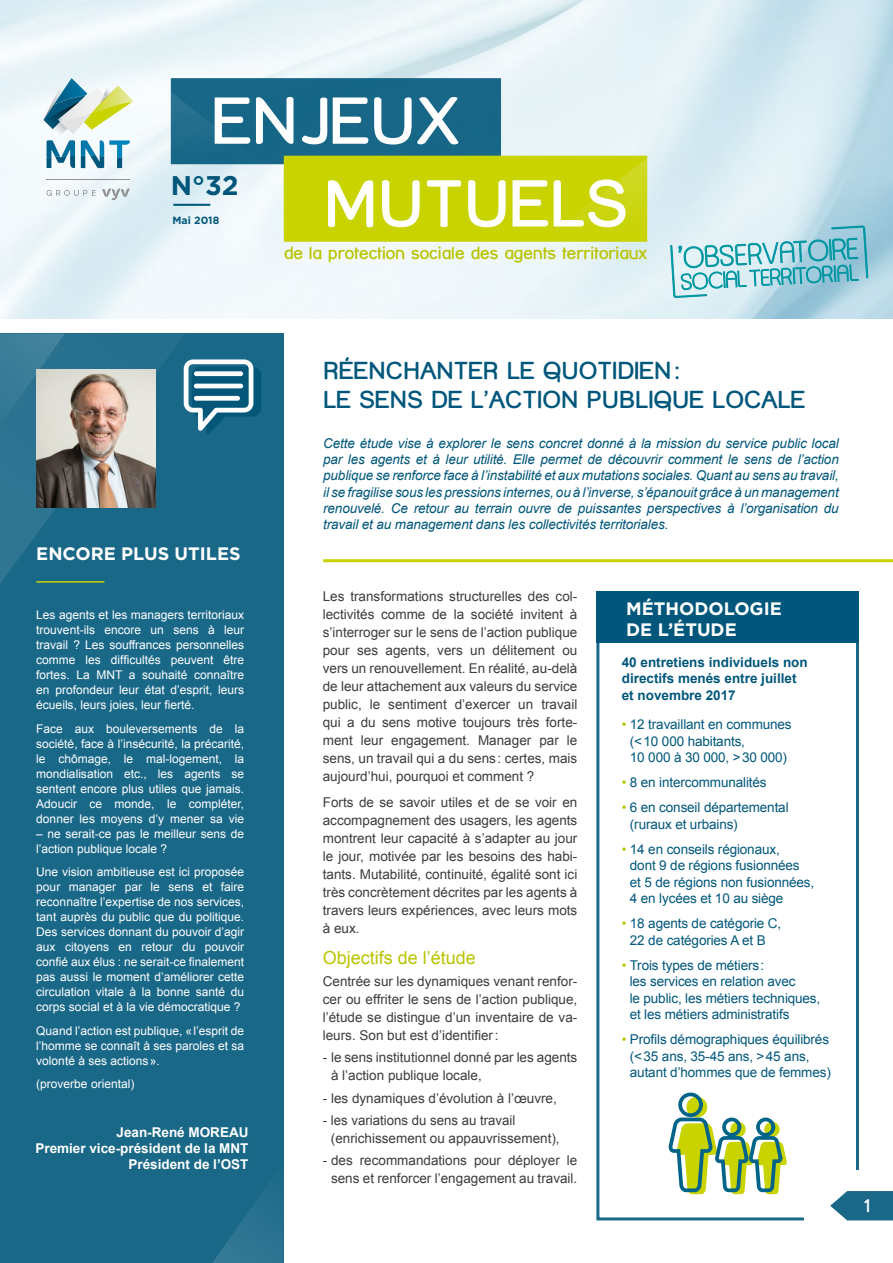
<style>
.page{position:relative;width:893px;height:1263px;background:#fff}
.page>*{position:absolute;margin:0;border:0;box-sizing:border-box;transform-origin:0 0}
.t1{font:64.5px "Street Corner Bold modif";color:#fff}
.t2{font:700 27px "Gotham";color:#00577b}
.t3{font:24px/28.8px "Street Corner Bold modif";color:#00577b}
.t4{font:700 18px/21.6px "Gotham";color:#fff}
.Sous_titre_vert{font:18px "Arial";color:#b9c400}
.t5{font:18px "Street Corner Bold modif";color:#fff}
.t6{font:17.25px "Street Corner Bold modif";color:#b9c400}
.Texte{font:13.5px/18px "Arial";color:#3c3c3b;text-align:justify}
.t7{font:13.5px/16.5px "Arial";letter-spacing:-.01em;color:#00577b}
.Gotham_13{font:italic 13.5px/16.2px "Arial";letter-spacing:-.01em;color:#00577b;text-align:justify}
.t8{font:700 13.5px/16.5px "Arial";color:#00577b}
.t9{font:700 13.5px/16.2px "Arial";color:#fff;text-align:right}
.t10{font:12px/15px "Arial";color:#fff;text-align:justify}
.t11{font:700 10.5px "Gotham";color:#00577b}
.s1{color:#b9c400}
</style>
<div class="page">
<div style="left:596px;top:622px;width:263px;height:598px;border:3px solid #00577b"></div>
<div style="left:0;top:333px;width:284px;height:930px;background:#1a6888"></div>
<svg style="left:0;top:333px;width:185px;height:265px;background:#1f6b8a"></svg>
<svg style="left:0;top:333px;width:65px;height:96px;background:#357995"></svg>
<svg style="left:197px;top:1157px;width:87px;height:106px;background:#206c8b"></svg>
<img style="left:36px;top:369px;width:120px;height:138px">
<hr style="left:36px;top:581px;width:68px;height:2px;background:#c8d300">
<svg style="left:184px;top:359px;width:77px;height:75px"></svg>
<hr style="left:323px;top:559px;width:570px;height:3px;background:#c8d300">
<svg style="left:171px;top:78px;width:476px;height:164px;background:#94b66f"></svg>
<svg style="left:670px;top:219px;width:198px;height:82px;background:#a4d3de"></svg>
<div style="left:596px;top:591px;width:263px;height:51px;background:#00577b"></div>
<svg style="left:668px;top:1092px;width:119px;height:102px"></svg>
<div style="left:804px;top:1170px;width:73px;height:64px;background:#fff"></div>
<svg style="left:830px;top:1191px;width:63px;height:29px;background:#397c98"></svg>
<hr style="left:47px;top:179px;width:83px;height:1px;background:#929292">
<svg style="left:47px;top:190px;width:49px;height:6px"></svg>
<svg style="left:102px;top:188px;width:28px;height:12px"></svg>
<svg style="left:44px;top:78px;width:89px;height:90px"></svg>
<p class="t1" style="left:212px;top:85px;width:248px">ENJEUX</p>
<p class="t1" style="left:324px;top:167px;width:306px">MUTUELS</p>
<p class="t2" style="left:171px;top:170px;width:69px">N°32</p>
<p class="t11" style="left:173px;top:214px;width:48px">Mai 2018</p>
<p class="t6" style="left:284px;top:243px;width:365px">de la protection sociale des agents territoriaux</p>
<p class="t4" style="left:36px;top:543px;width:206px">ENCORE PLUS UTILES</p>
<p class="t10" style="left:36px;top:607px;width:209px">Les agents et les managers territoriaux trouvent-ils encore un sens à leur travail ? Les souffrances personnelles comme les difficultés peuvent être fortes. La MNT a souhaité connaître en profondeur leur état d’esprit, leurs écueils, leurs joies, leur fierté.</p>
<p class="t10" style="left:36px;top:721px;width:209px">Face aux bouleversements de la société, face à l’insécurité, la précarité, le chômage, le mal-logement, la mondialisation etc., les agents se sentent encore plus utiles que jamais.<br>Adoucir ce monde, le compléter, donner les moyens d’y mener sa vie</p>
<p class="t10" style="left:36px;top:826px;width:209px">– ne serait-ce pas le meilleur sens de l’action publique locale ?</p>
<p class="t10" style="left:36px;top:864px;width:209px">Une vision ambitieuse est ici proposée pour manager par le sens et faire reconnaître l’expertise de nos services, tant auprès du public que du politique.<br>Des services donnant du pouvoir d’agir aux citoyens en retour du pouvoir confié aux élus : ne serait-ce finalement pas aussi le moment d’améliorer cette circulation vitale à la bonne santé du corps social et à la vie démocratique ?</p>
<p class="t10" style="left:36px;top:1023px;width:209px">Quand l’action est publique, «l’esprit de l’homme se connaît à ses paroles et sa volonté à ses actions».</p>
<p class="t10" style="left:36px;top:1076px;width:100px">(proverbe oriental)</p>
<p class="t9" style="left:35px;top:1124px;width:215px">Jean-René MOREAU<br>Premier vice-président de la MNT</p>
<p class="t9" style="left:128px;top:1156px;width:122px">Président de l’OST</p>
<p class="t3" style="left:323px;top:356px;width:484px">RÉENCHANTER LE QUOTIDIEN:<br>LE SENS DE L’ACTION PUBLIQUE LOCALE</p>
<p class="Gotham_13" style="left:323px;top:435px;width:517px">Cette étude vise à explorer le sens concret donné à la mission du service public local par les agents et à leur utilité. Elle permet de découvrir comment le sens de l’action publique se renforce face à l’instabilité et aux mutations sociales. Quant au sens au travail, il se fragilise sous les pressions internes, ou à l’inverse, s’épanouit grâce à un management renouvelé. Ce retour au terrain ouvre de puissantes perspectives à l’organisation du travail et au management dans les collectivités territoriales.</p>
<p class="Texte" style="left:323px;top:587px;width:256px">Les transformations structurelles des col&shy;lectivités comme de la société invitent à s’interroger sur le sens de l’action publique pour ses agents, vers un délitement ou vers un renouvellement. En réalité, au-delà de leur attachement aux valeurs du service public, le sentiment d’exercer un travail qui a du sens motive toujours très forte&shy;ment leur engagement. Manager par le sens, un travail qui a du sens : certes, mais aujourd’hui, pourquoi et comment ?</p>
<p class="Texte" style="left:323px;top:793px;width:256px">Forts de se savoir utiles et de se voir en accompagnement des usagers, les agents montrent leur capacité à s’adapter au jour le jour, motivée par les besoins des habi&shy;tants. Mutabilité, continuité, égalité sont ici très concrètement décrites par les agents à travers leurs expériences, avec leurs mots à eux.</p>
<p class="Sous_titre_vert" style="left:323px;top:946px;width:155px">Objectifs de l’étude</p>
<p class="Texte" style="left:323px;top:972px;width:256px">Centrée sur les dynamiques venant renfor&shy;cer ou effriter le sens de l’action publique, l’étude se distingue d’un inventaire de va&shy;leurs. Son but est d’identifier:</p>
<p class="Texte" style="left:331px;top:1049px;width:248px;text-indent:-8px">- le sens institutionnel donné par les agents à l’action publique locale,</p>
<p class="Texte" style="left:323px;top:1089px;width:236px">- les dynamiques d’évolution à l’œuvre,</p>
<p class="Texte" style="left:331px;top:1111px;width:230px;text-indent:-8px">- les variations du sens au travail (enrichissement ou appauvrissement),</p>
<p class="Texte" style="left:323px;top:1151px;width:256px;text-align:right">- des recommandations pour déployer le sens et renforcer l’engagement au travail.</p>
<p class="t4" style="left:626px;top:597px;width:157px">MÉTHODOLOGIE<br>DE L’ÉTUDE</p>
<p class="t8" style="left:622px;top:654px;width:188px">40 entretiens individuels non directifs menés entre juillet et novembre 2017</p>
<p class="t7" style="left:630px;top:716px;width:163px;text-indent:-8px"><span class="s1">•</span> 12 travaillant en communes (&lt;10 000 habitants,<br>10 000 à 30 000, &gt;30 000)</p>
<p class="t7" style="left:622px;top:774px;width:146px"><span class="s1">•</span> 8 en intercommunalités</p>
<p class="t7" style="left:630px;top:799px;width:160px;text-indent:-8px"><span class="s1">•</span> 6 en conseil départemental (ruraux et urbains)</p>
<p class="t7" style="left:630px;top:841px;width:186px;text-indent:-8px"><span class="s1">•</span> 14 en conseils régionaux,<br>dont 9 de régions fusionnées<br>et 5 de régions non fusionnées,<br>4 en lycées et 10 au siège</p>
<p class="t7" style="left:622px;top:915px;width:161px;text-align:center"><span class="s1">•</span> 18 agents de catégorie C,<br>22 de catégories A et B</p>
<p class="t7" style="left:630px;top:957px;width:192px;text-indent:-8px"><span class="s1">•</span> Trois types de métiers:<br>les services en relation avec<br>le public, les métiers techniques, et les métiers administratifs</p>
<p class="t7" style="left:630px;top:1031px;width:202px;text-indent:-8px"><span class="s1">•</span> Profils démographiques équilibrés (&lt;35 ans, 35-45 ans, &gt;45 ans, autant d’hommes que de femmes)</p>
<p class="t5" style="left:863px;top:1196px;width:8px">1</p>
</div>
